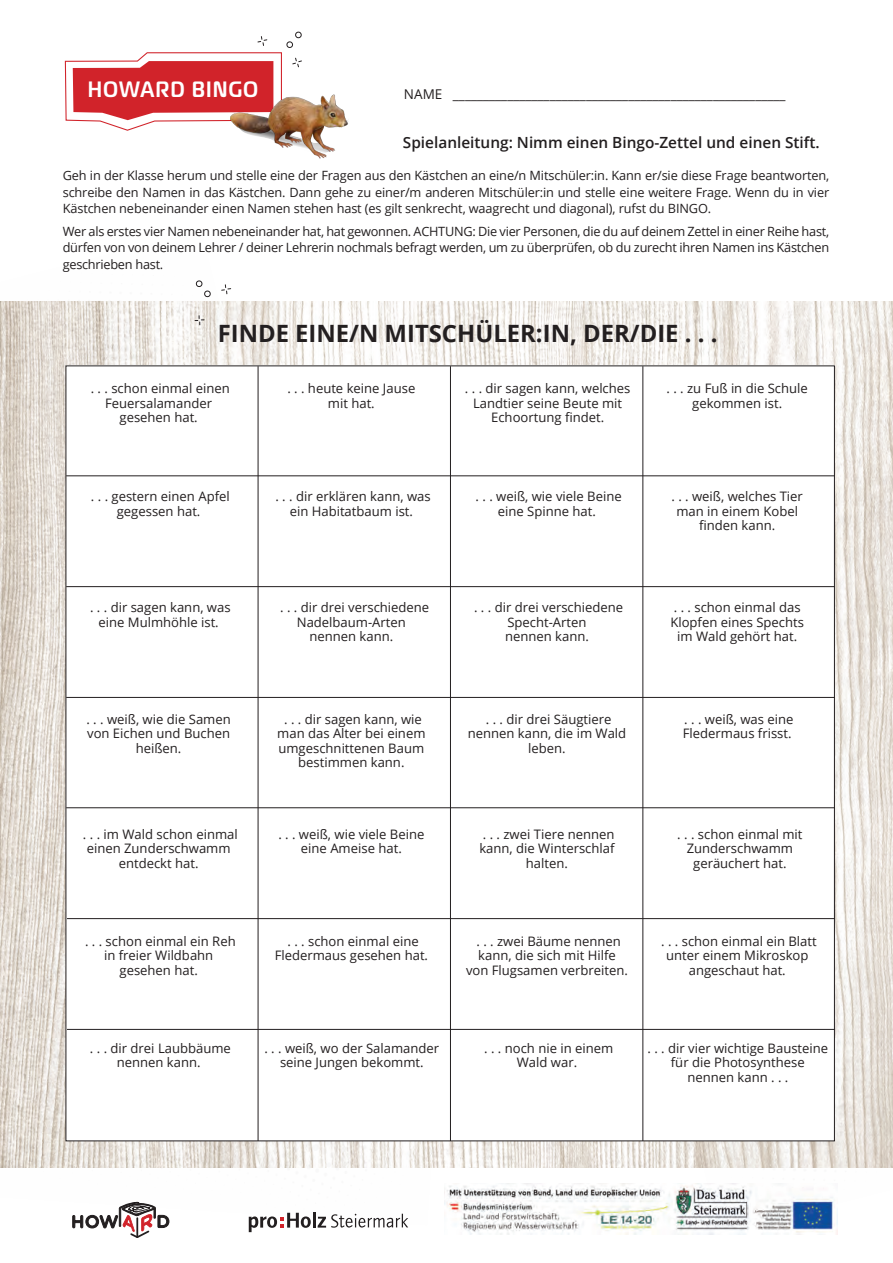
<style>
.page{position:relative;width:893px;height:1263px;background:#fff}
.page>*{position:absolute;margin:0;border:0;box-sizing:border-box;transform-origin:0 0}
.t1{font:700 23.85px "Open Sans";color:#231f20}
.t2{font:500 22.2px "Magistral Cond";letter-spacing:.04em;color:#fff}
.t3{font:600 15.45px "Open Sans";color:#231f20}
.t4{font:13.5px "Open Sans";color:#231f20}
.t5{font:13.05px/14.5px "Open Sans";color:#231f20;text-align:center}
.t6{font:12.75px/16.5px "Open Sans";letter-spacing:-.015em;color:#231f20;text-align:justify}
</style>
<div class="page">
<img style="left:0;top:302px;width:893px;height:865px">
<svg style="left:73px;top:1225px;width:96px;height:13px"></svg>
<img style="left:602px;top:748px;width:291px;height:420px">
<img style="left:0;top:950px;width:445px;height:275px">
<img style="left:0;top:284px;width:310px;height:433px">
<div style="left:66px;top:366px;width:768px;height:775px;background:#fff"></div>
<hr style="left:258px;top:366px;width:1px;height:775px;background:#231f20">
<hr style="left:450px;top:366px;width:1px;height:775px;background:#231f20">
<hr style="left:642px;top:366px;width:1px;height:775px;background:#231f20">
<hr style="left:66px;top:807px;width:769px;height:1px;background:#231f20">
<hr style="left:66px;top:697px;width:769px;height:1px;background:#231f20">
<hr style="left:66px;top:586px;width:769px;height:1px;background:#231f20">
<hr style="left:66px;top:475px;width:769px;height:1px;background:#231f20">
<hr style="left:67px;top:1029px;width:768px;height:1px;background:#231f20">
<hr style="left:67px;top:918px;width:768px;height:1px;background:#231f20">
<hr style="left:313px;top:1212px;width:3px;height:15px;background:#231f20">
<svg style="left:249px;top:1213px;width:62px;height:19px"></svg>
<svg style="left:318px;top:1214px;width:90px;height:14px"></svg>
<img style="left:446px;top:1183px;width:392px;height:51px">
<svg style="left:64px;top:31px;width:238px;height:100px"></svg>
<img style="left:216px;top:84px;width:132px;height:75px">
<svg style="left:222px;top:285px;width:9px;height:9px"></svg>
<svg style="left:195px;top:280px;width:17px;height:18px"></svg>
<svg style="left:195px;top:316px;width:9px;height:9px"></svg>
<p class="t2" style="left:88px;top:75px;width:172px">HOWARD BINGO</p>
<p class="t4" style="left:404px;top:84px;width:383px">NAME _______________________________________________________</p>
<p class="t3" style="left:403px;top:132px;width:418px">Spielanleitung: Nimm einen Bingo-Zettel und einen Stift.</p>
<p class="t6" style="left:63px;top:167px;width:768px">Geh in der Klasse herum und stelle eine der Fragen aus den Kästchen an eine/n Mitschüler:in. Kann er/sie diese Frage beantworten, schreibe den Namen in das Kästchen. Dann gehe zu einer/m anderen Mitschüler:in und stelle eine weitere Frage. Wenn du in vier Kästchen nebeneinander einen Namen stehen hast (es gilt senkrecht, waagrecht und diagonal), rufst du BINGO.</p>
<p class="t6" style="left:63px;top:223px;width:768px">Wer als erstes vier Namen nebeneinander hat, hat gewonnen. ACHTUNG: Die vier Personen, die du auf deinem Zettel in einer Reihe hast, dürfen von von deinem Lehrer / deiner Lehrerin nochmals befragt werden, um zu überprüfen, ob du zurecht ihren Namen ins Kästchen geschrieben hast.</p>
<p class="t1" style="left:218px;top:316px;width:501px">FINDE EINE/N MITSCHÜLER:IN, DER/DIE . . .</p>
<p class="t5" style="left:91px;top:381px;width:141px">. . . schon einmal einen<br>Feuersalamander</p>
<p class="t5" style="left:119px;top:410px;width:80px">gesehen hat.</p>
<p class="t5" style="left:287px;top:381px;width:129px">. . . heute keine Jause</p>
<p class="t5" style="left:328px;top:395px;width:48px">mit hat.</p>
<p class="t5" style="left:465px;top:381px;width:167px">. . . dir sagen kann, welches<br>Landtier seine Beute mit<br>Echoortung findet.</p>
<p class="t5" style="left:666px;top:381px;width:143px">. . . zu Fuß in die Schule gekommen ist.</p>
<p class="t5" style="left:91px;top:489px;width:140px">. . . gestern einen Apfel gegessen hat.</p>
<p class="t5" style="left:275px;top:489px;width:157px">. . . dir erklären kann, was ein Habitatbaum ist.</p>
<p class="t5" style="left:476px;top:489px;width:148px">. . . weiß, wie viele Beine eine Spinne hat.</p>
<p class="t5" style="left:671px;top:489px;width:133px">. . . weiß, welches Tier man in einem Kobel</p>
<p class="t5" style="left:699px;top:518px;width:78px">finden kann.</p>
<p class="t5" style="left:90px;top:600px;width:142px">. . . dir sagen kann, was eine Mulmhöhle ist.</p>
<p class="t5" style="left:280px;top:600px;width:151px">. . . dir drei verschiedene<br>Nadelbaum-Arten</p>
<p class="t5" style="left:309px;top:629px;width:85px">nennen kann.</p>
<p class="t5" style="left:474px;top:600px;width:151px">. . . dir drei verschiedene<br>Specht-Arten</p>
<p class="t5" style="left:505px;top:629px;width:85px">nennen kann.</p>
<p class="t5" style="left:674px;top:600px;width:128px">. . . schon einmal das</p>
<p class="t5" style="left:670px;top:614px;width:135px">Klopfen eines Spechts</p>
<p class="t5" style="left:677px;top:629px;width:122px">im Wald gehört hat.</p>
<p class="t5" style="left:86px;top:711px;width:146px">. . . weiß, wie die Samen von Eichen und Buchen heißen.</p>
<p class="t5" style="left:277px;top:711px;width:150px">. . . dir sagen kann, wie man das Alter bei einem umgeschnittenen Baum bestimmen kann.</p>
<p class="t5" style="left:468px;top:711px;width:160px">. . . dir drei Säugtiere nennen kann, die im Wald leben.</p>
<p class="t5" style="left:684px;top:711px;width:111px">. . . weiß, was eine</p>
<p class="t5" style="left:683px;top:726px;width:110px">Fledermaus frisst.</p>
<p class="t5" style="left:83px;top:826px;width:156px">. . . im Wald schon einmal einen Zunderschwamm entdeckt hat.</p>
<p class="t5" style="left:278px;top:826px;width:148px">. . . weiß, wie viele Beine eine Ameise hat.</p>
<p class="t5" style="left:479px;top:826px;width:137px">. . . zwei Tiere nennen kann, die Winterschlaf halten.</p>
<p class="t5" style="left:677px;top:826px;width:127px">. . . schon einmal mit</p>
<p class="t5" style="left:687px;top:841px;width:108px">Zunderschwamm</p>
<p class="t5" style="left:693px;top:855px;width:95px">geräuchert hat.</p>
<p class="t5" style="left:85px;top:933px;width:152px">. . . schon einmal ein Reh in freier Wildbahn</p>
<p class="t5" style="left:120px;top:962px;width:80px">gesehen hat.</p>
<p class="t5" style="left:275px;top:933px;width:155px">. . . schon einmal eine<br>Fledermaus gesehen hat.</p>
<p class="t5" style="left:466px;top:933px;width:163px">. . . zwei Bäume nennen kann, die sich mit Hilfe von Flugsamen verbreiten.</p>
<p class="t5" style="left:661px;top:933px;width:157px">. . . schon einmal ein Blatt unter einem Mikroskop angeschaut hat.</p>
<p class="t5" style="left:90px;top:1040px;width:142px">. . . dir drei Laubbäume nennen kann.</p>
<p class="t5" style="left:264px;top:1040px;width:176px">. . . weiß, wo der Salamander seine Jungen bekommt.</p>
<p class="t5" style="left:484px;top:1040px;width:131px">. . . noch nie in einem<br>Wald war.</p>
<p class="t5" style="left:647px;top:1040px;width:182px">. . . dir vier wichtige Bausteine für die Photosynthese</p>
<p class="t5" style="left:687px;top:1070px;width:102px">nennen kann . . .</p>
</div>
